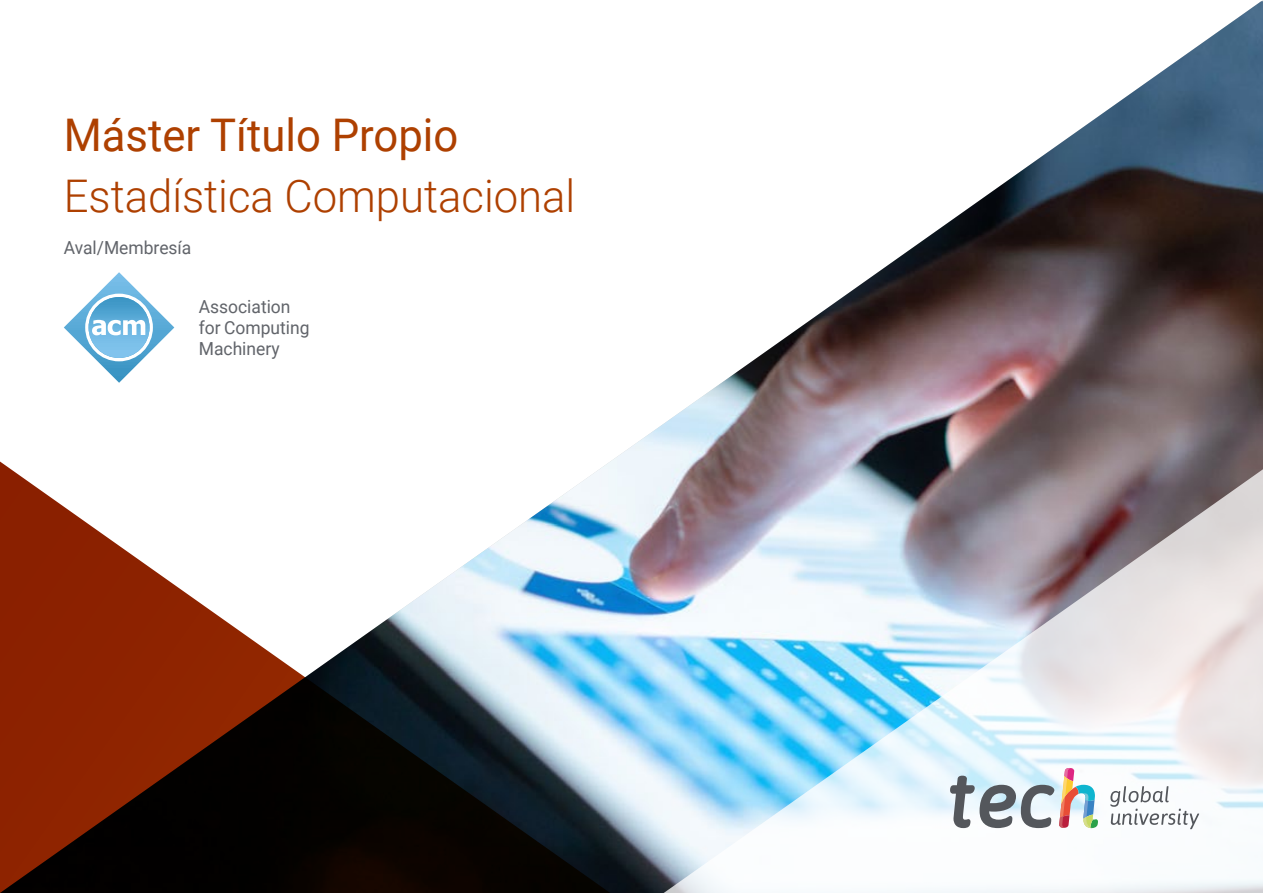
<style>
.page{position:relative;width:1263px;height:893px;background:#fff}
.page>*{position:absolute;margin:0;border:0;box-sizing:border-box;transform-origin:0 0}
.t1{font:300 45px "Roboto";color:#ae4000}
.t2{font:45px "Roboto";color:#ae4000}
.t3{font:18px/21px "Roboto";color:#61646a}
</style>
<div class="page">
<img style="left:174px;top:1px;width:1089px;height:453px">
<img style="left:640px;top:454px;width:623px;height:439px">
<svg style="left:1110px;top:786px;width:89px;height:43px"></svg>
<svg style="left:950px;top:768px;width:148px;height:60px"></svg>
<svg style="left:0;top:446px;width:640px;height:447px"></svg>
<svg style="left:64px;top:272px;width:110px;height:111px"></svg>
<h1 class="t2" style="left:64px;top:103px;width:396px">Máster Título Propio</h1>
<h1 class="t1" style="left:64px;top:164px;width:513px">Estadística Computacional</h1>
<p class="t3" style="left:64px;top:236px;width:129px">Aval/Membresía</p>
<p class="t3" style="left:199px;top:296px;width:112px">Association for Computing<br>Machinery</p>
</div>
